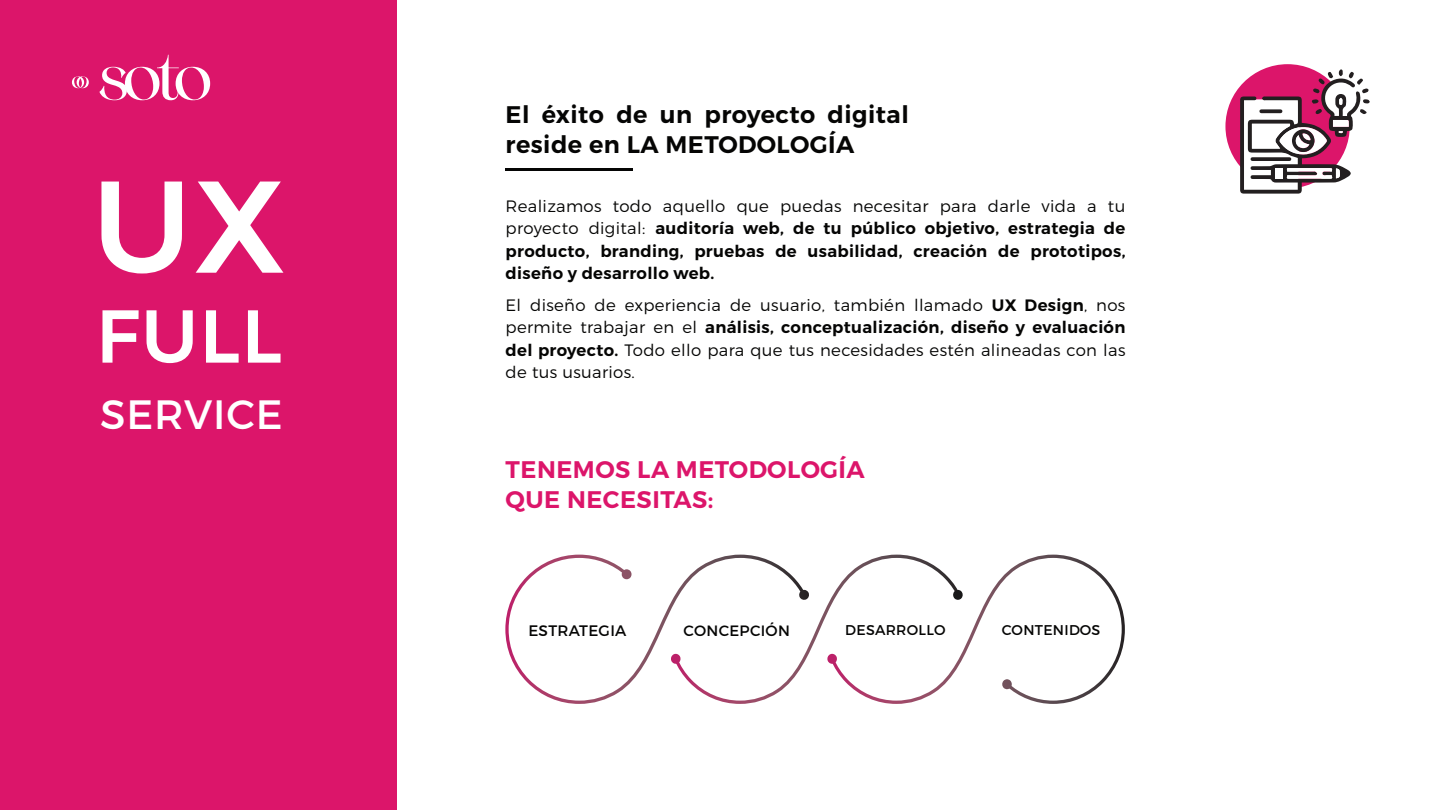
<style>
.page{position:relative;width:1440px;height:810px;background:#fff}
.page>*{position:absolute;margin:0;border:0;box-sizing:border-box;transform-origin:0 0}
.t1{font:500 130.27px "Montserrat";color:#fff}
.t2{font:500 74.78px "Montserrat";color:#fff}
.t3{font:40.95px "Montserrat";letter-spacing:.02em;color:#fff}
.t4{font:600 24px/30px "Montserrat";letter-spacing:.02em;color:#050504}
.t5{font:600 24px/30px "Montserrat";letter-spacing:.02em;color:#dc156a}
.t6{font:600 16.5px/22.5px "Montserrat";letter-spacing:.02em;color:#050504;text-align:justify}
.t7{font:300 16.5px/22.5px "Montserrat";letter-spacing:.02em;color:#050504;text-align:justify}
.t8{font:15.23px "Montserrat";letter-spacing:.02em;color:#050504}
.t9{font:15px "Montserrat";letter-spacing:.02em;color:#050504}
.t10{font:14.17px "Montserrat";letter-spacing:.02em;color:#050504}
.s1{font-weight:300}
.s2{font-weight:600}
</style>
<div class="page">
<svg style="left:505px;top:555px;width:620px;height:149px"></svg>
<div style="left:0;top:0;width:396px;height:810px;background:#dc156a"></div>
<svg style="left:99px;top:55px;width:111px;height:45px"></svg>
<svg style="left:72px;top:76px;width:17px;height:12px"></svg>
<hr style="left:505px;top:169px;width:128px;height:2px;background:#050504">
<div style="left:1225px;top:64px;width:125px;height:124px;background:#dc156a;border-radius:50%"></div>
<svg style="left:1240px;top:69px;width:130px;height:125px"></svg>
<h1 class="t1" style="left:92px;top:146px;width:195px">UX</h1>
<h2 class="t2" style="left:96px;top:290px;width:187px">FULL</h2>
<h3 class="t3" style="left:100px;top:389px;width:184px">SERVICE</h3>
<h3 class="t4" style="left:506px;top:100px;width:405px">El éxito de un proyecto digital reside en LA METODOLOGÍA</h3>
<p class="t6" style="left:506px;top:195px;width:621px"><span class="s1">Realizamos todo aquello que puedas necesitar para darle vida a tu proyecto digital:</span> auditoría web, de tu público objetivo, estrategia de producto, branding, pruebas de usabilidad, creación de prototipos, diseño y desarrollo web.</p>
<p class="t7" style="left:506px;top:293px;width:621px">El diseño de experiencia de usuario, también llamado <span class="s2">UX Design</span>, nos permite trabajar en el <span class="s2">análisis, conceptualización, diseño y evaluación del proyecto.</span> Todo ello para que tus necesidades estén alineadas con las de tus usuarios.</p>
<h3 class="t5" style="left:506px;top:455px;width:361px">TENEMOS LA METODOLOGÍA<br>QUE NECESITAS:</h3>
<p class="t8" style="left:528px;top:621px;width:100px">ESTRATEGIA</p>
<p class="t9" style="left:684px;top:622px;width:108px">CONCEPCIÓN</p>
<p class="t10" style="left:845px;top:622px;width:102px">DESARROLLO</p>
<p class="t10" style="left:1002px;top:622px;width:100px">CONTENIDOS</p>
</div>
